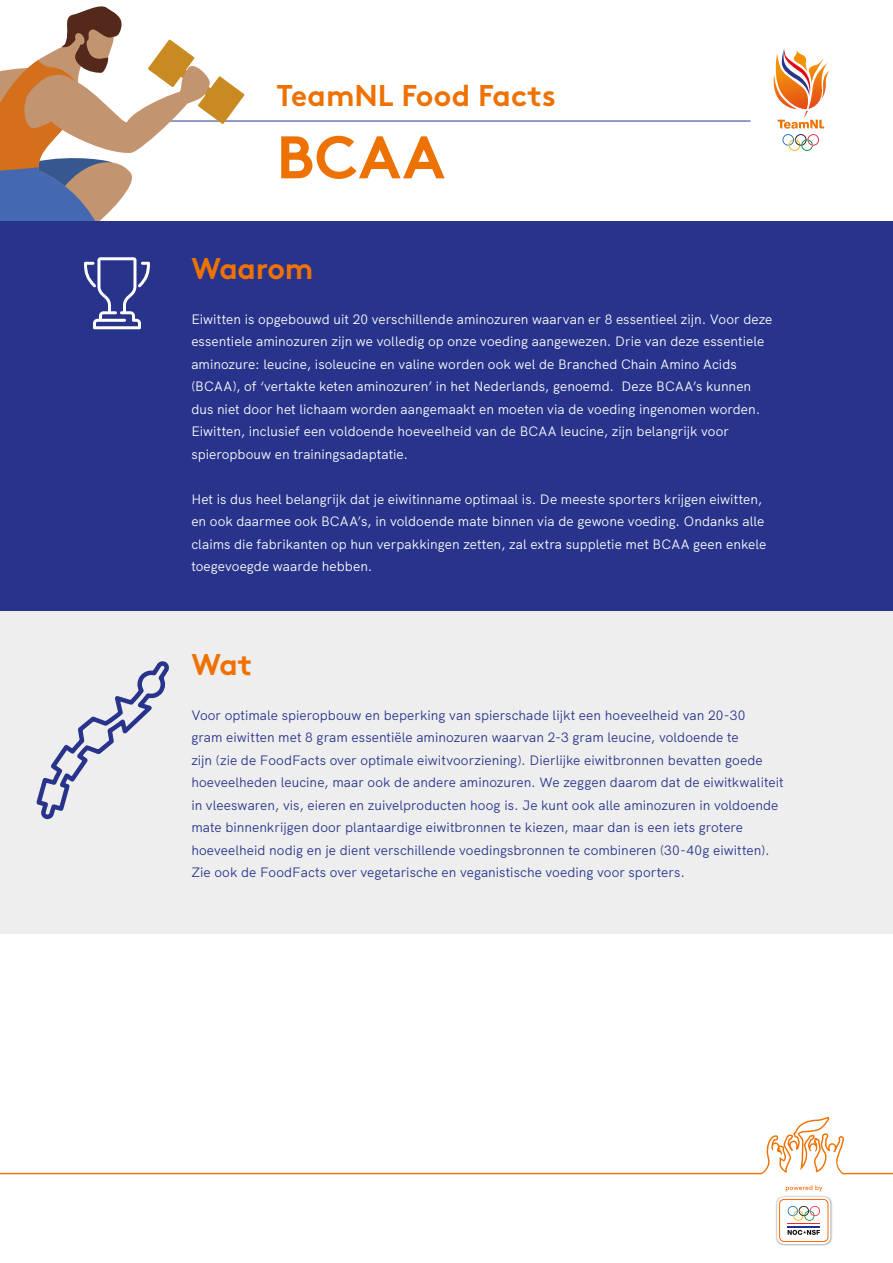
<style>
.page{position:relative;width:893px;height:1263px;background:#fff}
.page>*{position:absolute;margin:0;border:0;box-sizing:border-box;transform-origin:0 0}
.t1{font:700 60px "Brown";color:#ee7203}
.t2{font:700 30px "Brown";letter-spacing:-.01em;color:#ee7203}
.t3{font:13.5px/22.5px "HK Grotesk";letter-spacing:.005em;color:#fff}
.t4{font:13.5px/22.5px "HK Grotesk";letter-spacing:.005em;color:#28348b}
</style>
<div class="page">
<div style="left:0;top:610px;width:893px;height:323px;background:#eee"></div>
<hr style="left:155px;top:121px;width:595px;height:1px;background:#28348b">
<div style="left:0;top:221px;width:893px;height:389px;background:#28348b"></div>
<svg style="left:0;top:6px;width:244px;height:324px"></svg>
<svg style="left:36px;top:661px;width:133px;height:159px"></svg>
<svg style="left:0;top:1117px;width:893px;height:57px"></svg>
<svg style="left:773px;top:48px;width:56px;height:103px"></svg>
<img style="left:776px;top:1199px;width:57px;height:47px">
<svg style="left:777px;top:1185px;width:53px;height:59px"></svg>
<h2 class="t2" style="left:276px;top:72px;width:281px">TeamNL Food Facts</h2>
<h1 class="t1" style="left:276px;top:109px;width:170px">BCAA</h1>
<h2 class="t2" style="left:191px;top:244px;width:123px">Waarom</h2>
<p class="t3" style="left:191px;top:306px;width:583px">Eiwitten is opgebouwd uit 20 verschillende aminozuren waarvan er 8 essentieel zijn. Voor deze essentiele aminozuren zijn we volledig op onze voeding aangewezen. Drie van deze essentiele aminozure: leucine, isoleucine en valine worden ook wel de Branched Chain Amino Acids (BCAA), of ‘vertakte keten aminozuren’ in het Nederlands, genoemd. Deze BCAA’s kunnen dus niet door het lichaam worden aangemaakt en moeten via de voeding ingenomen worden.<br>Eiwitten, inclusief een voldoende hoeveelheid van de BCAA leucine, zijn belangrijk voor spieropbouw en trainingsadaptatie.</p>
<p class="t3" style="left:191px;top:486px;width:576px">Het is dus heel belangrijk dat je eiwitinname optimaal is. De meeste sporters krijgen eiwitten, en ook daarmee ook BCAA’s, in voldoende mate binnen via de gewone voeding. Ondanks alle claims die fabrikanten op hun verpakkingen zetten, zal extra suppletie met BCAA geen enkele toegevoegde waarde hebben.</p>
<h2 class="t2" style="left:191px;top:640px;width:62px">Wat</h2>
<p class="t4" style="left:191px;top:702px;width:594px">Voor optimale spieropbouw en beperking van spierschade lijkt een hoeveelheid van 20-30<br>gram eiwitten met 8 gram essentiële aminozuren waarvan 2-3 gram leucine, voldoende te<br>zijn (zie de FoodFacts over optimale eiwitvoorziening). Dierlijke eiwitbronnen bevatten goede hoeveelheden leucine, maar ook de andere aminozuren. We zeggen daarom dat de eiwitkwaliteit in vleeswaren, vis, eieren en zuivelproducten hoog is. Je kunt ook alle aminozuren in voldoende mate binnenkrijgen door plantaardige eiwitbronnen te kiezen, maar dan is een iets grotere hoeveelheid nodig en je dient verschillende voedingsbronnen te combineren (30-40g eiwitten).<br>Zie ook de FoodFacts over vegetarische en veganistische voeding voor sporters.</p>
</div>
